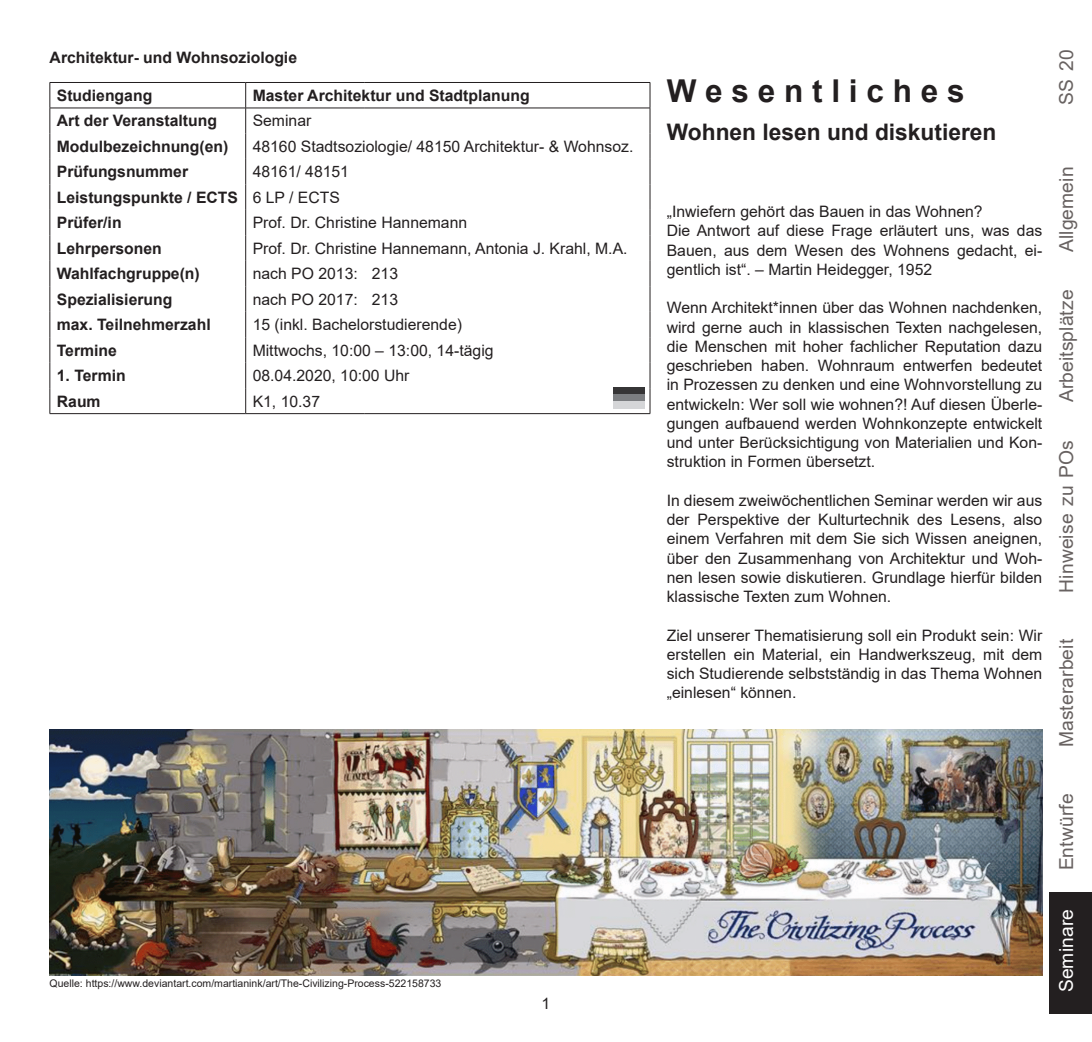
<style>
.page{position:relative;width:1092px;height:1042px;background:#fff}
.page>*{position:absolute;margin:0;border:0;box-sizing:border-box;transform-origin:0 0}
.t1{font:700 31.5px "Arial";color:#231f20}
.t2{font:700 22.75px "Arial";color:#231f20}
.t3{font:19.25px "Arial";letter-spacing:.005em;color:#686261}
.t4{font:19.25px "Arial";letter-spacing:.005em;color:#fff}
.t5{font:15.75px/19.2px "Arial";color:#231f20;text-align:justify}
.t6{font:700 15.75px "Arial";color:#231f20}
.t7{font:10.5px "Arial";color:#231f20}
</style>
<div class="page">
<hr style="left:50px;top:82px;width:196px;height:1px;background:#231f20">
<hr style="left:246px;top:82px;width:119px;height:1px;background:#231f20">
<hr style="left:365px;top:82px;width:285px;height:1px;background:#231f20">
<hr style="left:50px;top:108px;width:196px;height:1px;background:#231f20">
<hr style="left:246px;top:108px;width:119px;height:1px;background:#231f20">
<hr style="left:365px;top:108px;width:285px;height:1px;background:#231f20">
<svg style="left:245px;top:83px;width:1px;height:330px"></svg>
<svg style="left:649px;top:83px;width:1px;height:330px"></svg>
<svg style="left:50px;top:83px;width:1px;height:330px"></svg>
<hr style="left:50px;top:413px;width:196px;height:1px;background:#231f20">
<hr style="left:246px;top:413px;width:119px;height:1px;background:#231f20">
<hr style="left:365px;top:413px;width:285px;height:1px;background:#231f20">
<div style="left:1049px;top:891px;width:42px;height:122px;background:#231f20"></div>
<div style="left:613px;top:387px;width:32px;height:7px;background:#363536"></div>
<div style="left:613px;top:394px;width:32px;height:7px;background:#7c7e81"></div>
<div style="left:613px;top:401px;width:32px;height:7px;background:#d5d6d8"></div>
<img style="left:50px;top:729px;width:992px;height:246px">
<p class="t6" style="left:50px;top:46px;width:249px">Architektur- und Wohnsoziologie</p>
<p class="t6" style="left:57px;top:84px;width:97px">Studiengang</p>
<p class="t6" style="left:253px;top:84px;width:278px">Master Architektur und Stadtplanung</p>
<p class="t6" style="left:57px;top:110px;width:162px">Art der Veranstaltung</p>
<p class="t5" style="left:253px;top:111px;width:60px">Seminar</p>
<p class="t6" style="left:57px;top:135px;width:173px">Modulbezeichnung(en)</p>
<p class="t5" style="left:253px;top:137px;width:382px">48160 Stadtsoziologie/ 48150 Architektur- &amp; Wohnsoz.</p>
<p class="t6" style="left:57px;top:161px;width:133px">Prüfungsnummer</p>
<p class="t5" style="left:253px;top:162px;width:98px">48161/ 48151</p>
<p class="t6" style="left:57px;top:186px;width:183px">Leistungspunkte / ECTS</p>
<p class="t5" style="left:253px;top:188px;width:89px">6 LP / ECTS</p>
<p class="t6" style="left:57px;top:212px;width:66px">Prüfer/in</p>
<p class="t5" style="left:253px;top:213px;width:216px">Prof. Dr. Christine Hannemann</p>
<p class="t6" style="left:57px;top:237px;width:107px">Lehrpersonen</p>
<p class="t5" style="left:253px;top:238px;width:376px">Prof. Dr. Christine Hannemann, Antonia J. Krahl, M.A.</p>
<p class="t6" style="left:57px;top:263px;width:144px">Wahlfachgruppe(n)</p>
<p class="t5" style="left:253px;top:264px;width:107px">nach PO 2013:</p>
<p class="t5" style="left:372px;top:264px;width:28px">213</p>
<p class="t6" style="left:57px;top:288px;width:117px">Spezialisierung</p>
<p class="t5" style="left:253px;top:289px;width:107px">nach PO 2017:</p>
<p class="t5" style="left:372px;top:289px;width:28px">213</p>
<p class="t6" style="left:57px;top:314px;width:155px">max. Teilnehmerzahl</p>
<p class="t5" style="left:253px;top:315px;width:211px">15 (inkl. Bachelorstudierende)</p>
<p class="t6" style="left:57px;top:339px;width:62px">Termine</p>
<p class="t5" style="left:253px;top:340px;width:242px">Mittwochs, 10:00 – 13:00, 14-tägig</p>
<p class="t6" style="left:57px;top:364px;width:70px">1. Termin</p>
<p class="t5" style="left:253px;top:366px;width:158px">08.04.2020, 10:00 Uhr</p>
<p class="t6" style="left:57px;top:390px;width:45px">Raum</p>
<p class="t5" style="left:253px;top:391px;width:69px">K1, 10.37</p>
<p class="t7" style="left:50px;top:976px;width:393px">Quelle: https://www.deviantart.com/martianink/art/The-Civilizing-Process-522158733</p>
<p class="t5" style="left:541px;top:993px;width:10px">1</p>
<p class="t1" style="left:666px;top:68px;width:299px">W e s e n t l i c h e s</p>
<p class="t2" style="left:666px;top:116px;width:331px">Wohnen lesen und diskutieren</p>
<p class="t5" style="left:666px;top:202px;width:317px">„Inwiefern gehört das Bauen in das Wohnen?</p>
<p class="t5" style="left:666px;top:221px;width:377px">Die Antwort auf diese Frage erläutert uns, was das Bauen, aus dem Wesen des Wohnens gedacht, ei&shy;gentlich ist“. – Martin Heidegger, 1952</p>
<p class="t5" style="left:666px;top:298px;width:377px">Wenn Architekt*innen über das Wohnen nachdenken, wird gerne auch in klassischen Texten nachgelesen, die Menschen mit hoher fachlicher Reputation dazu geschrieben haben. Wohnraum entwerfen bedeutet in Prozessen zu denken und eine Wohnvorstellung zu entwickeln: Wer soll wie wohnen?! Auf diesen Überle&shy;gungen aufbauend werden Wohnkonzepte entwickelt und unter Berücksichtigung von Materialien und Kon&shy;struktion in Formen übersetzt.</p>
<p class="t5" style="left:666px;top:490px;width:377px">In diesem zweiwöchentlichen Seminar werden wir aus der Perspektive der Kulturtechnik des Lesens, also einem Verfahren mit dem Sie sich Wissen aneignen, über den Zusammenhang von Architektur und Woh&shy;nen lesen sowie diskutieren. Grundlage hierfür bilden klassische Texten zum Wohnen.</p>
<p class="t5" style="left:666px;top:625px;width:377px">Ziel unserer Thematisierung soll ein Produkt sein: Wir erstellen ein Material, ein Handwerkszeug, mit dem sich Studierende selbstständig in das Thema Wohnen „einlesen“ können.</p>
<p class="t3" style="left:1052px;top:105px;width:57px;rotate:-90deg">SS 20</p>
<p class="t3" style="left:1052px;top:252px;width:87px;rotate:-90deg">Allgemein</p>
<p class="t3" style="left:1052px;top:402px;width:114px;rotate:-90deg">Arbeitsplätze</p>
<p class="t3" style="left:1052px;top:593px;width:154px;rotate:-90deg">Hinweise zu POs</p>
<p class="t3" style="left:1052px;top:747px;width:110px;rotate:-90deg">Masterarbeit</p>
<p class="t3" style="left:1052px;top:870px;width:78px;rotate:-90deg">Entwürfe</p>
<p class="t4" style="left:1052px;top:992px;width:85px;rotate:-90deg">Seminare</p>
</div>
